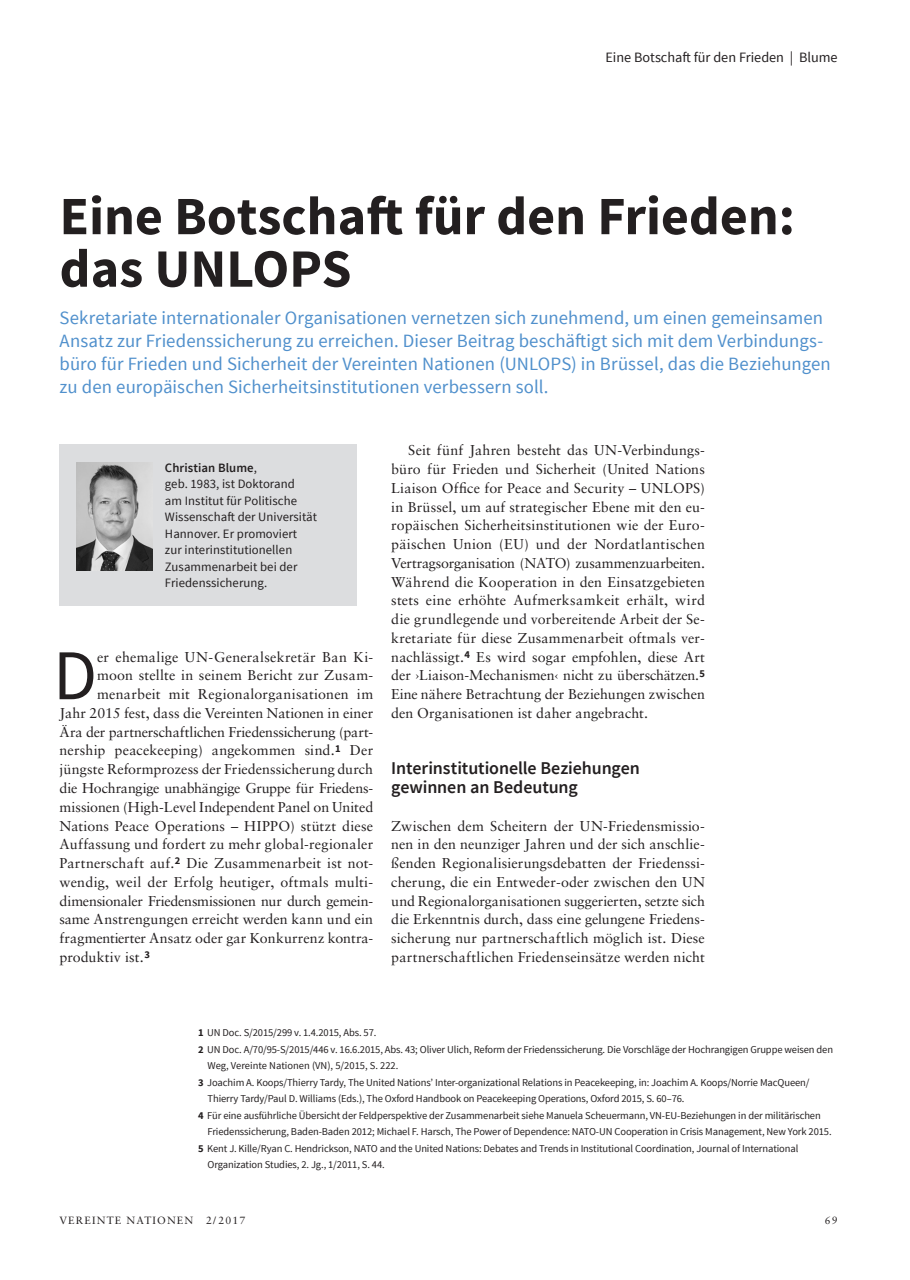
<style>
.page{position:relative;width:910px;height:1280px;background:#fff}
.page>*{position:absolute;margin:0;border:0;box-sizing:border-box;transform-origin:0 0}
.Fließtext_1__Absatz{font:71.4px "Source Sans Pro";color:#231f20}
.Headline_mittel_36pt{font:700 54px/52.5px "Source Sans Pro";color:#231f20}
.Vorspann_blau{font:18.75px/23.2px "Source Sans Pro";letter-spacing:.005em;color:#5090cc}
.Subheadline_schwarz{font:600 18px "Source Sans Pro";letter-spacing:-.005em;color:#231f20}
.Fließtext_mit_Einrüc{font:14.25px/18.8px "Sabon LT Std";letter-spacing:.005em;color:#231f20;text-align:justify}
.Fließtext_1__Absatz-2{font:14.25px "Sabon LT Std";letter-spacing:.005em;color:#231f20}
.Fließtext_ohn_Einrüc{font:14.25px/18.8px "Sabon LT Std";letter-spacing:.01em;color:#231f20;text-align:justify}
.Fließtext_1__Absatz-3{font:14.25px "Sabon LT Std";letter-spacing:-.015em;color:#231f20}
.Fließtext_1__Absatz-4{font:14.25px "Sabon LT Std";letter-spacing:-.02em;color:#231f20}
.Kolumnentitel{font:14.25px "Source Sans Pro";color:#231f20}
.Autokasten_Info{font:12.75px/16.5px "Source Sans Pro";letter-spacing:.005em;color:#231f20}
.Autokasten_Name{font:600 12.75px "Source Sans Pro";letter-spacing:.005em;color:#231f20}
.Fußnotentext{font:10.5px/16.5px "Source Sans Pro";letter-spacing:-.01em;color:#231f20}
.t1{font:10.5px "Sabon LT Std";letter-spacing:.11em;color:#231f20}
.s1{font-weight:400}
.s2{font-weight:700}
</style>
<div class="page">
<div style="left:60px;top:444px;width:297px;height:161px;background:#dcdddf"></div>
<img style="left:77px;top:463px;width:75px;height:108px">
<p class="Kolumnentitel" style="left:605px;top:48px;width:234px">Eine Botschaft für den Frieden | Blume</p>
<p class="Headline_mittel_36pt" style="left:60px;top:192px;width:737px">Eine Botschaft für den Frieden: das UNLOPS</p>
<p class="Vorspann_blau" style="left:60px;top:306px;width:773px">Sekretariate internationaler Organisationen vernetzen sich zunehmend, um einen gemeinsamen Ansatz zur Friedenssicherung zu erreichen. Dieser Beitrag beschäftigt sich mit dem Verbindungs&shy;büro für Frieden und Sicherheit der Vereinten Nationen (UNLOPS) in Brüssel, das die Beziehungen zu den europäischen Sicherheitsinstitutionen verbessern soll.</p>
<p class="Autokasten_Name" style="left:165px;top:459px;width:93px">Christian Blume<span class="s1">,</span></p>
<p class="Autokasten_Info" style="left:165px;top:476px;width:154px">geb. 1983, ist Doktorand<br>am Institut für Politische<br>Wissenschaft der Universität<br>Hannover. Er promoviert zur interinstitutionellen<br>Zusammenarbeit bei der<br>Friedenssicherung.</p>
<p class="Fließtext_1__Absatz" style="left:53px;top:631px;width:45px">D</p>
<p class="Fließtext_1__Absatz-2" style="left:97px;top:648px;width:278px">er ehemalige UN-Generalsekretär Ban Ki-</p>
<p class="Fließtext_1__Absatz-2" style="left:97px;top:667px;width:278px">moon stellte in seinem Bericht zur Zusam-</p>
<p class="Fließtext_1__Absatz-2" style="left:97px;top:686px;width:278px">menarbeit mit Regionalorganisationen im</p>
<p class="Fließtext_1__Absatz-2" style="left:60px;top:704px;width:315px">Jahr 2015 fest, dass die Vereinten Nationen in einer</p>
<p class="Fließtext_1__Absatz-3" style="left:60px;top:723px;width:315px">Ära der partnerschaftlichen Friedenssicherung (part-</p>
<p class="Fließtext_1__Absatz-2" style="left:60px;top:742px;width:315px">nership peacekeeping) angekommen sind.<sup>1</sup> Der</p>
<p class="Fließtext_1__Absatz-2" style="left:60px;top:761px;width:315px">jüngste Reformprozess der Friedenssicherung durch</p>
<p class="Fließtext_1__Absatz-3" style="left:60px;top:779px;width:315px">die Hochrangige unabhängige Gruppe für Friedens-</p>
<p class="Fließtext_1__Absatz-2" style="left:60px;top:798px;width:315px">missionen (High-Level Independent Panel on United</p>
<p class="Fließtext_1__Absatz-2" style="left:60px;top:817px;width:315px">Nations Peace Operations – HIPPO) stützt diese</p>
<p class="Fließtext_1__Absatz-2" style="left:60px;top:836px;width:315px">Auffassung und fordert zu mehr global-regionaler</p>
<p class="Fließtext_1__Absatz-2" style="left:60px;top:854px;width:315px">Partnerschaft auf.<sup>2</sup> Die Zusammenarbeit ist not-</p>
<p class="Fließtext_1__Absatz-2" style="left:60px;top:873px;width:315px">wendig, weil der Erfolg heutiger, oftmals multi-</p>
<p class="Fließtext_1__Absatz-4" style="left:60px;top:892px;width:315px">dimensionaler Friedensmissionen nur durch gemein-</p>
<p class="Fließtext_1__Absatz-2" style="left:60px;top:911px;width:315px">same Anstrengungen erreicht werden kann und ein</p>
<p class="Fließtext_1__Absatz-2" style="left:60px;top:929px;width:315px">fragmentierter Ansatz oder gar Konkurrenz kontra-</p>
<p class="Fließtext_1__Absatz-2" style="left:60px;top:948px;width:92px">produktiv ist.<sup>3</sup></p>
<p class="Fließtext_mit_Einrüc" style="left:391px;top:441px;width:315px;text-indent:17px">Seit fünf Jahren besteht das UN-Verbindungs&shy;büro für Frieden und Sicherheit (United Nations Liaison Office for Peace and Security – UNLOPS) in Brüssel, um auf strategischer Ebene mit den eu&shy;ropäischen Sicherheitsinstitutionen wie der Euro&shy;päischen Union (EU) und der Nordatlantischen Vertragsorganisation (NATO) zusammenzuarbeiten.<br>Während die Kooperation in den Einsatzgebieten stets eine erhöhte Aufmerksamkeit erhält, wird die grundlegende und vorbereitende Arbeit der Se&shy;kretariate für diese Zusammenarbeit oftmals ver&shy;nachlässigt.<sup>4</sup> Es wird sogar empfohlen, diese Art der ›Liaison-Mechanismen‹ nicht zu überschätzen.<sup>5<br></sup>Eine nähere Betrachtung der Beziehungen zwischen den Organisationen ist daher angebracht.</p>
<p class="Subheadline_schwarz" style="left:391px;top:757px;width:250px">Interinstitutionelle Beziehungen</p>
<p class="Subheadline_schwarz" style="left:391px;top:776px;width:188px">gewinnen an Bedeutung</p>
<p class="Fließtext_ohn_Einrüc" style="left:391px;top:816px;width:315px">Zwischen dem Scheitern der UN-Friedensmissio&shy;nen in den neunziger Jahren und der sich anschlie&shy;ßenden Regionalisierungsdebatten der Friedenssi&shy;cherung, die ein Entweder-oder zwischen den UN und Regionalorganisationen suggerierten, setzte sich die Erkenntnis durch, dass eine gelungene Friedens&shy;sicherung nur partnerschaftlich möglich ist. Diese partnerschaftlichen Friedenseinsätze werden nicht</p>
<p class="Fußnotentext" style="left:198px;top:1024px;width:180px"><span class="s2">1</span> UN Doc. S/2015/299 v. 1.4.2015, Abs. 57.</p>
<p class="Fußnotentext" style="left:208px;top:1041px;width:627px;text-indent:-9px"><span class="s2">2</span> UN Doc. A/70/95-S/2015/446 v. 16.6.2015, Abs. 43; Oliver Ulich, Reform der Friedenssicherung. Die Vorschläge der Hochrangigen Gruppe weisen den<br>Weg, Vereinte Nationen (VN), 5/2015, S. 222.</p>
<p class="Fußnotentext" style="left:208px;top:1074px;width:603px;text-indent:-9px"><span class="s2">3</span> Joachim A. Koops/Thierry Tardy, The United Nations’ Inter-organizational Relations in Peacekeeping, in: Joachim A. Koops/Norrie MacQueen/<br>Thierry Tardy/Paul D. Williams (Eds.), The Oxford Handbook on Peacekeeping Operations, Oxford 2015, S. 60–76.</p>
<p class="Fußnotentext" style="left:208px;top:1107px;width:626px;text-indent:-9px"><span class="s2">4</span> Für eine ausführliche Übersicht der Feldperspektive der Zusammenarbeit siehe Manuela Scheuermann, VN-EU-Beziehungen in der militärischen<br>Friedenssicherung, Baden-Baden 2012; Michael F. Harsch, The Power of Dependence: NATO-UN Cooperation in Crisis Management, New York 2015.</p>
<p class="Fußnotentext" style="left:208px;top:1140px;width:592px;text-indent:-9px"><span class="s2">5</span> Kent J. Kille/Ryan C. Hendrickson, NATO and the United Nations: Debates and Trends in Institutional Coordination, Journal of International<br>Organization Studies, 2. Jg., 1/2011, S. 44.</p>
<p class="t1" style="left:60px;top:1214px;width:187px">VEREINTE NATIONEN 2/2017</p>
<p class="t1" style="left:825px;top:1214px;width:14px">69</p>
</div>
